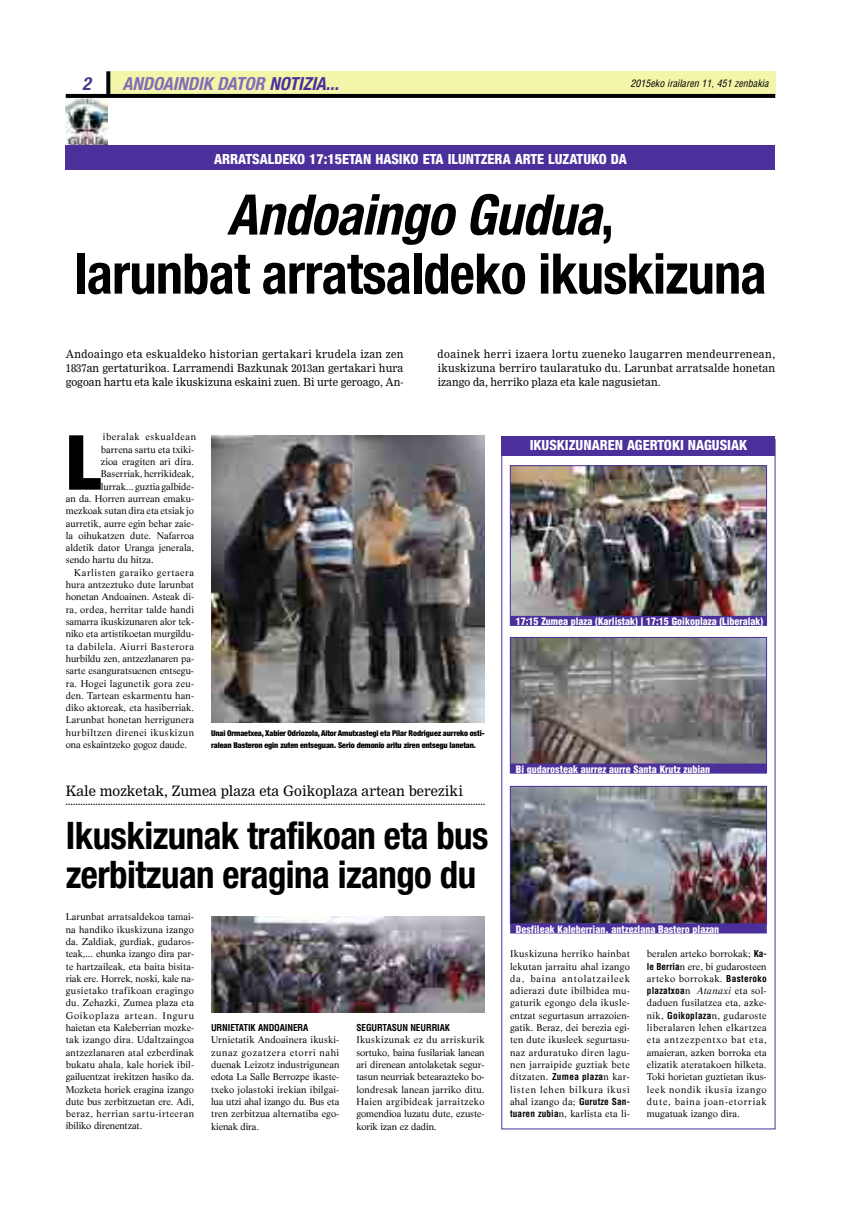
<style>
.page{position:relative;width:841px;height:1209px;background:#fff}
.page>*{position:absolute;margin:0;border:0;box-sizing:border-box;transform-origin:0 0}
.t1{font:900 condensed 76.1px "Helvetica Neue";color:#000}
.t2{font:700 condensed 56px/59px "Helvetica Neue";letter-spacing:-.015em;color:#000;text-align:center}
.t3{font:700 condensed 38px/39px "Helvetica Neue";letter-spacing:-.015em;color:#000}
.t4{font:italic 700 condensed 18px "Helvetica Neue";color:#816eb9}
.t5{font:italic 700 condensed 18px "Helvetica Neue";color:#493793}
.t6{font:800 condensed 14px "Helvetica Neue";color:#fff}
.t7{font:14px "M Nimrod";color:#000}
.t8{font:11px/14px "M Nimrod";color:#000;text-align:justify;scale:.94 1}
.t9{font:900 condensed 10px "Helvetica";color:#fff}
.t10{font:italic condensed 10px "Helvetica";color:#000}
.t11{font:9.6px/12.3px "Life";color:#000;text-align:justify}
.t12{font:9.6px "Life";letter-spacing:.05em;color:#000}
.t13{font:9.6px "Life";letter-spacing:.045em;color:#000}
.t14{font:9.6px "Life";letter-spacing:.025em;color:#000}
.t15{font:700 condensed 9.3px "Helvetica";letter-spacing:-.01em;color:#000}
.t16{font:700 condensed 9.3px "Helvetica";letter-spacing:.025em;color:#000}
.t17{font:900 condensed 8px/12.3px "Helvetica Neue";letter-spacing:-.01em;color:#000}
.s1{color:#4b309c}
.s2{font-style:italic}
.s3{font-family:"Helvetica";font-weight:700;font-stretch:condensed;font-size:9.3px}
.s4{font-family:"Life";font-weight:400;font-stretch:normal;font-size:9.6px}
.s5{font-family:"Life";font-weight:400;font-style:italic;font-stretch:normal;font-size:9.6px}
</style>
<div class="page">
<img style="left:66px;top:98px;width:41px;height:47px">
<img style="left:512px;top:467px;width:252px;height:149px">
<div style="left:510px;top:465px;width:256px;height:160px;border:1px solid #4b309c"></div>
<img style="left:512px;top:639px;width:252px;height:124px">
<div style="left:510px;top:637px;width:256px;height:136px;border:1px solid #4b309c"></div>
<img style="left:512px;top:788px;width:252px;height:134px">
<div style="left:510px;top:786px;width:256px;height:138px;border:1px solid #4b309c"></div>
<div style="left:109px;top:71px;width:665px;height:25px;background:#f3f6a8"></div>
<svg style="left:106px;top:71px;width:4px;height:23px"></svg>
<svg style="left:66px;top:94px;width:708px;height:4px;background:#030303"></svg>
<div style="left:66px;top:145px;width:708px;height:25px;background:#4b309c"></div>
<div style="left:501px;top:435px;width:273px;height:20px;background:#4b309c"></div>
<img style="left:211px;top:435px;width:273px;height:287px">
<div style="left:510px;top:616px;width:256px;height:10px;background:#4b309c"></div>
<div style="left:510px;top:763px;width:256px;height:10px;background:#4b309c"></div>
<div style="left:510px;top:923px;width:256px;height:10px;background:#4b309c"></div>
<svg style="left:66px;top:804px;width:418px;height:1px"></svg>
<img style="left:211px;top:916px;width:273px;height:96px">
<p class="t5" style="left:82px;top:77px;width:14px">2</p>
<p class="t4" style="left:122px;top:77px;width:221px">ANDOAINDIK DATOR <span class="s1">NOTIZIA...</span></p>
<p class="t10" style="left:630px;top:80px;width:141px">2015eko irailaren 11, 451 zenbakia</p>
<p class="t6" style="left:214px;top:154px;width:414px">ARRATSALDEKO 17:15ETAN HASIKO ETA ILUNTZERA ARTE LUZATUKO DA</p>
<p class="t2" style="left:74px;top:190px;width:693px"><span class="s2">Andoaingo Gudua</span>,<br>larunbat arratsaldeko ikuskizuna</p>
<p class="t8" style="left:66px;top:347px;width:360px">Andoaingo eta eskualdeko historian gertakari krudela izan zen 1837an gertaturikoa. Larramendi Bazkunak 2013an gertakari hura gogoan hartu eta kale ikuskizuna eskaini zuen. Bi urte geroago, An-</p>
<p class="t8" style="left:437px;top:347px;width:360px">doainek herri izaera lortu zueneko laugarren mendeurrenean, ikuskizuna berriro taularatuko du. Larunbat arratsalde honetan izango da, herriko plaza eta kale nagusietan.</p>
<p class="t1" style="left:66px;top:435px;width:37px">L</p>
<p class="t12" style="left:103px;top:433px;width:95px">iberalak eskualdean</p>
<p class="t11" style="left:101px;top:444px;width:95px">barrena sartu eta txiki-</p>
<p class="t11" style="left:101px;top:456px;width:95px">zioa eragiten ari dira.</p>
<p class="t11" style="left:101px;top:468px;width:95px">Baserriak, herrikideak,</p>
<p class="t11" style="left:101px;top:481px;width:94px">lurrak... guztia galbide-</p>
<p class="t11" style="left:66px;top:493px;width:130px">an da. Horren aurrean emaku-</p>
<p class="t11" style="left:66px;top:505px;width:130px">mezkoak sutan dira eta etsiak jo</p>
<p class="t11" style="left:66px;top:518px;width:130px">aurretik, aurre egin behar zaie-</p>
<p class="t11" style="left:66px;top:530px;width:130px">la oihukatzen dute. Nafarroa</p>
<p class="t11" style="left:66px;top:542px;width:130px">aldetik dator Uranga jenerala,</p>
<p class="t11" style="left:66px;top:555px;width:90px">sendo hartu du hitza.</p>
<p class="t12" style="left:74px;top:568px;width:121px">Karlisten garaiko gertaera</p>
<p class="t11" style="left:66px;top:579px;width:130px">hura antzeztuko dute larunbat</p>
<p class="t11" style="left:66px;top:591px;width:130px">honetan Andoainen. Asteak di-</p>
<p class="t11" style="left:66px;top:604px;width:130px">ra, ordea, herritar talde handi</p>
<p class="t11" style="left:66px;top:616px;width:130px">samarra ikuskizunaren alor tek-</p>
<p class="t11" style="left:66px;top:628px;width:130px">niko eta artistikoetan murgildu-</p>
<p class="t12" style="left:66px;top:642px;width:130px">ta dabilela. Aiurri Basterora</p>
<p class="t11" style="left:66px;top:653px;width:130px">hurbildu zen, antzezlanaren pa-</p>
<p class="t11" style="left:66px;top:665px;width:130px">sarte esanguratsuenen entsegu-</p>
<p class="t14" style="left:66px;top:679px;width:130px">ra. Hogei lagunetik gora zeu-</p>
<p class="t11" style="left:66px;top:690px;width:130px">den. Tartean eskarmentu han-</p>
<p class="t11" style="left:66px;top:702px;width:130px">diko aktoreak, eta hasiberriak.</p>
<p class="t11" style="left:66px;top:714px;width:130px">Larunbat honetan herrigunera</p>
<p class="t13" style="left:66px;top:728px;width:130px">hurbiltzen direnei ikuskizun</p>
<p class="t11" style="left:66px;top:739px;width:123px">ona eskaintzeko gogoz daude.</p>
<p class="t17" style="left:211px;top:727px;width:275px">Unai Ormaetxea, Xabier Odriozola, Aitor Amutxastegi eta Pilar Rodriguez aurreko osti&shy;ralean Basteron egin zuten entseguan. Serio demonio aritu ziren entsegu lanetan.</p>
<p class="t7" style="left:66px;top:784px;width:398px">Kale mozketak, Zumea plaza eta Goikoplaza artean bereziki</p>
<p class="t3" style="left:66px;top:819px;width:424px">Ikuskizunak trafikoan eta bus zerbitzuan eragina izango du</p>
<p class="t11" style="left:66px;top:911px;width:130px">Larunbat arratsaldekoa tamai&shy;na handiko ikuskizuna izango da. Zaldiak, gurdiak, gudaros&shy;teak,... ehunka izango dira par&shy;te hartzaileak, eta baita bisita&shy;riak ere. Horrek, noski, kale na&shy;gusietako trafikoan eragingo du. Zehazki, Zumea plaza eta Goikoplaza artean. Inguru haietan eta Kaleberrian mozke&shy;tak izango dira. Udaltzaingoa antzezlanaren atal ezberdinak bukatu ahala, kale horiek ibil&shy;gailuentzat irekitzen hasiko da.<br>Mozketa horiek eragina izango dute bus zerbitzuetan ere. Adi, beraz, herrian sartu-irteeran ibiliko direnentzat.</p>
<p class="t15" style="left:211px;top:1024px;width:99px">URNIETATIK ANDOAINERA</p>
<p class="t11" style="left:211px;top:1034px;width:130px">Urnietatik Andoainera ikuski&shy;zunaz gozatzera etorri nahi duenak Leizotz industrigunean edota La Salle Berrozpe ikaste&shy;txeko jolastoki irekian ibilgai&shy;lua utzi ahal izango du. Bus eta tren zerbitzua alternatiba ego&shy;kienak dira.</p>
<p class="t15" style="left:356px;top:1024px;width:95px">SEGURTASUN NEURRIAK</p>
<p class="t11" style="left:356px;top:1034px;width:130px">Ikuskizunak ez du arriskurik sortuko, baina fusilariak lanean ari direnean antolaketak segur&shy;tasun neurriak betearazteko bo&shy;londresak lanean jarriko ditu.<br>Haien argibideak jarraitzeko gomendioa luzatu dute, ezuste&shy;korik izan ez dadin.</p>
<p class="t6" style="left:529px;top:440px;width:219px">IKUSKIZUNAREN AGERTOKI NAGUSIAK</p>
<p class="t9" style="left:515px;top:617px;width:249px">17:15 Zumea plaza (Karlistak) | 17:15 Goikoplaza (Liberalak)</p>
<p class="t9" style="left:515px;top:765px;width:196px">Bi gudarosteak aurrez aurre Santa Krutz zubian</p>
<p class="t9" style="left:515px;top:925px;width:205px">Desfileak Kaleberrian, antzezlana Bastero plazan</p>
<p class="t11" style="left:510px;top:948px;width:121px">Ikuskizuna herriko hainbat lekutan jarraitu ahal izango da, baina antolatzaileek adierazi dute ibilbidea mu&shy;gaturik egongo dela ikusle&shy;entzat segurtasun arrazoien&shy;gatik. Beraz, dei berezia egi&shy;ten dute ikusleek segurtasu&shy;naz arduratuko diren lagu&shy;nen jarraipide guztiak bete ditzaten. <span class="s3">Zumea plaza</span>n kar&shy;listen lehen bilkura ikusi ahal izango da; <span class="s3">Gurutze San&shy;tuaren zubia</span>n, karlista eta li-</p>
<p class="t11" style="left:646px;top:948px;width:121px">beralen arteko borrokak; <span class="s3">Ka&shy;le Berria</span>n ere, bi gudarosteen arteko borrokak. <span class="s3">Basteroko</span></p>
<p class="t16" style="left:646px;top:987px;width:121px">plazatxoa<span class="s4">n</span> <span class="s5">Atanaxi</span> <span class="s4">eta sol-</span></p>
<p class="t11" style="left:646px;top:997px;width:121px">daduen fusilatzea eta, azke&shy;nik, <span class="s3">Goikoplaza</span>n, gudaroste liberalaren lehen elkartzea eta antzezpentxo bat eta, amaieran, azken borroka eta elizatik ateratakoen hilketa.<br>Toki horietan guztietan ikus&shy;leek nondik ikusia izango dute, baina joan-etorriak mugatuak izango dira.</p>
</div>
